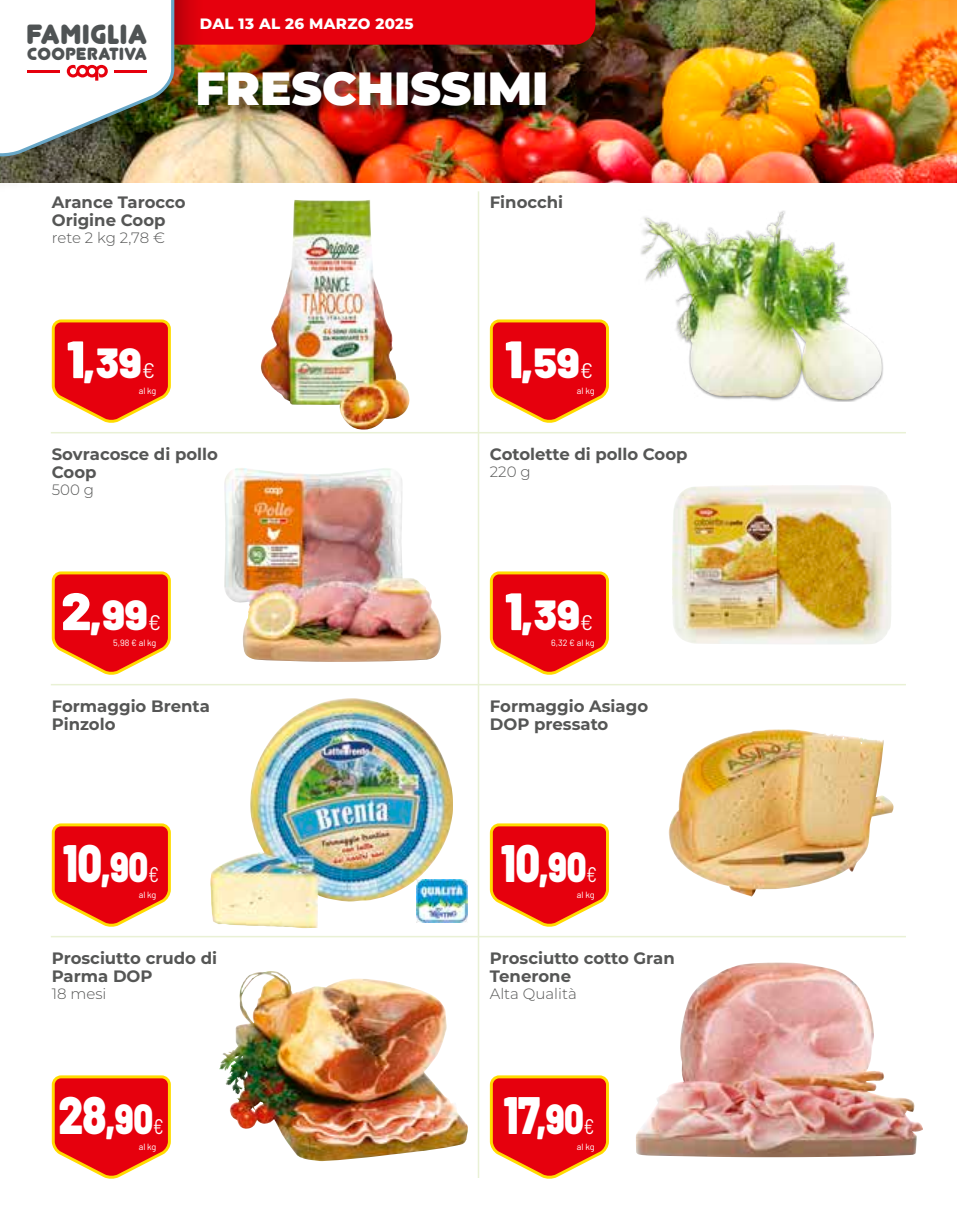
<style>
.page{position:relative;width:957px;height:1212px;background:#fff}
.page>*{position:absolute;margin:0;border:0;box-sizing:border-box;transform-origin:0 0}
.t1{font:900 52.5px "Barlow";letter-spacing:-.005em;color:#fff;scale:.82 1}
.t2{font:900 46.5px "Montserrat";color:#fff}
.t3{font:900 42px "Barlow";color:#fff}
.t4{font:27.6px "Junegull";letter-spacing:.025em;color:#4f5354}
.t5{font:17.55px "Junegull";letter-spacing:.025em;color:#4f5354}
.t6{font:700 16.5px/18px "Montserrat";color:#555655}
.t7{font:300 15px "Montserrat";color:#555655}
.t8{font:800 15px "Montserrat";letter-spacing:.02em;color:#fff}
.t9{font:9px "Barlow";color:#fff}
.s1{font-size:52.5px}
.s2{font-size:48px}
.s3{font-weight:400;font-size:21px}
.s4{font-size:42px}
</style>
<div class="page">
<img style="left:205px;top:0;width:752px;height:183px">
<div style="left:0;top:0;width:205px;height:191px;background:#000;opacity:.5"></div>
<hr style="left:51px;top:432px;width:855px;height:1px;background:#e9f1d5">
<hr style="left:51px;top:684px;width:855px;height:1px;background:#e9f1d5">
<hr style="left:51px;top:936px;width:855px;height:1px;background:#e9f1d5">
<hr style="left:478px;top:191px;width:1px;height:987px;background:#e9f1d5">
<img style="left:0;top:0;width:595px;height:160px">
<hr style="left:28px;top:71px;width:32px;height:2px;background:#e6000d">
<hr style="left:114px;top:71px;width:32px;height:2px;background:#e6000d">
<img style="left:261px;top:200px;width:149px;height:229px">
<svg style="left:51px;top:319px;width:120px;height:104px;background:#ec3a30"></svg>
<div style="left:638px;top:209px;width:245px;height:193px;background:#000;opacity:.4"></div>
<img style="left:746px;top:212px;width:36px;height:26px">
<svg style="left:489px;top:319px;width:120px;height:104px;background:#ec3a31"></svg>
<img style="left:638px;top:372px;width:49px;height:30px">
<img style="left:224px;top:468px;width:217px;height:194px">
<svg style="left:51px;top:571px;width:120px;height:104px;background:#ec3a30"></svg>
<img style="left:224px;top:624px;width:23px;height:38px">
<img style="left:672px;top:485px;width:219px;height:159px">
<svg style="left:489px;top:571px;width:120px;height:104px;background:#ec3a31"></svg>
<img style="left:672px;top:624px;width:13px;height:20px">
<img style="left:210px;top:698px;width:243px;height:230px">
<svg style="left:51px;top:823px;width:120px;height:104px;background:#ec3a30"></svg>
<img style="left:417px;top:879px;width:51px;height:44px">
<img style="left:668px;top:729px;width:226px;height:167px">
<svg style="left:489px;top:823px;width:120px;height:104px;background:#ec3a31"></svg>
<img style="left:668px;top:876px;width:19px;height:20px">
<img style="left:219px;top:971px;width:249px;height:190px">
<svg style="left:51px;top:1075px;width:120px;height:104px;background:#ec3a30"></svg>
<img style="left:219px;top:1128px;width:30px;height:33px">
<img style="left:642px;top:962px;width:281px;height:195px">
<svg style="left:489px;top:1075px;width:120px;height:104px;background:#ec3a31"></svg>
<img style="left:636px;top:1128px;width:51px;height:29px">
<h3 class="t4" style="left:27px;top:18px;width:122px">FAMIGLIA</h3>
<p class="t5" style="left:27px;top:43px;width:121px">COOPERATIVA</p>
<p class="t8" style="left:200px;top:12px;width:215px">DAL 13 AL 26 MARZO 2025</p>
<h2 class="t2" style="left:196px;top:53px;width:354px">FRESCHISSIMI</h2>
<p class="t6" style="left:52px;top:192px;width:135px">Arance Tarocco<br>Origine Coop</p>
<p class="t7" style="left:52px;top:227px;width:115px">rete 2 kg 2,78 €</p>
<p class="t6" style="left:490px;top:192px;width:75px">Finocchi</p>
<h3 class="t3" style="left:67px;top:337px;width:90px"><span class="s1">1</span><span class="s2">,</span>39<span class="s3">€</span></h3>
<p class="t9" style="left:139px;top:385px;width:19px">al kg</p>
<h3 class="t3" style="left:505px;top:337px;width:90px"><span class="s1">1</span><span class="s2">,</span>59<span class="s3">€</span></h3>
<p class="t9" style="left:577px;top:385px;width:19px">al kg</p>
<p class="t6" style="left:52px;top:444px;width:168px">Sovracosce di pollo<br>Coop</p>
<p class="t7" style="left:52px;top:479px;width:44px">500 g</p>
<h3 class="t3" style="left:61px;top:589px;width:101px"><span class="s1">2</span><span class="s2">,</span>99<span class="s3">€</span></h3>
<p class="t9" style="left:113px;top:637px;width:45px">5,98 € al kg</p>
<p class="t6" style="left:52px;top:696px;width:160px">Formaggio Brenta<br>Pinzolo</p>
<h1 class="t1" style="left:63px;top:831px;width:118px">10<span class="s2">,</span><span class="s4">90</span><span class="s3">€</span></h1>
<p class="t9" style="left:139px;top:889px;width:19px">al kg</p>
<p class="t6" style="left:52px;top:948px;width:167px">Prosciutto crudo di<br>Parma DOP</p>
<p class="t7" style="left:52px;top:983px;width:56px">18 mesi</p>
<h1 class="t1" style="left:58px;top:1082px;width:130px">28<span class="s2">,</span><span class="s4">90</span><span class="s3">€</span></h1>
<p class="t9" style="left:139px;top:1141px;width:19px">al kg</p>
<p class="t6" style="left:490px;top:444px;width:199px">Cotolette di pollo Coop</p>
<p class="t7" style="left:490px;top:461px;width:42px">220 g</p>
<h3 class="t3" style="left:505px;top:589px;width:90px"><span class="s1">1</span><span class="s2">,</span>39<span class="s3">€</span></h3>
<p class="t9" style="left:551px;top:637px;width:45px">6,32 € al kg</p>
<p class="t6" style="left:490px;top:696px;width:160px">Formaggio Asiago<br>DOP pressato</p>
<h1 class="t1" style="left:501px;top:831px;width:118px">10<span class="s2">,</span><span class="s4">90</span><span class="s3">€</span></h1>
<p class="t9" style="left:577px;top:889px;width:19px">al kg</p>
<p class="t6" style="left:490px;top:948px;width:186px">Prosciutto cotto Gran<br>Tenerone</p>
<p class="t7" style="left:490px;top:983px;width:88px">Alta Qualità</p>
<h1 class="t1" style="left:504px;top:1082px;width:112px">17<span class="s2">,</span><span class="s4">90</span><span class="s3">€</span></h1>
<p class="t9" style="left:577px;top:1141px;width:19px">al kg</p>
</div>
